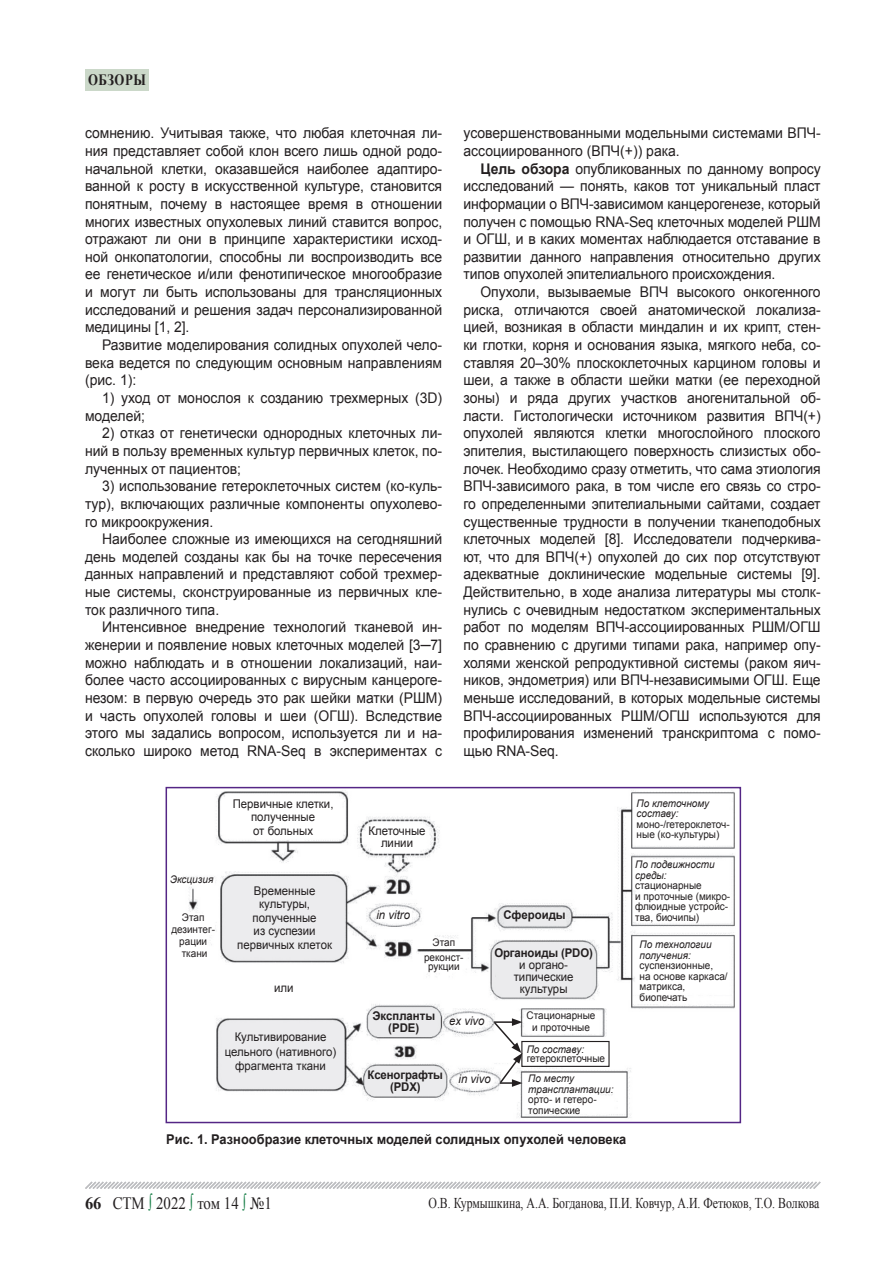
<style>
.page{position:relative;width:893px;height:1276px;background:#fff}
.page>*{position:absolute;margin:0;border:0;box-sizing:border-box;transform-origin:0 0}
.t1{font:17.4px "Times New Roman";color:#231f20;scale:.86 1}
.t2{font:700 15.75px "Times New Roman";letter-spacing:.04em;color:#231f20;scale:.81 1}
.t3{font:15px "Times New Roman";color:#231f20;scale:.79 1}
.t4{font:14.7px/17.7px "Arial";color:#231f20;text-align:justify;scale:.95 1}
.t5{font:700 13.5px "Arial";color:#231f20;scale:.95 1}
.t6{font:12px/13.5px "Arial";color:#231f20;text-align:center;scale:.95 1}
.t7{font:700 12px/12px "Arial";letter-spacing:-.01em;color:#231f20;text-align:center;scale:.95 1}
.t8{font:italic 12px "Arial";color:#231f20;scale:.95 1}
.t9{font:10.5px/10.5px "Arial";color:#231f20;scale:.95 1}
.t10{font:italic 10.5px/10.5px "Arial";color:#231f20;scale:.95 1}
.s1{font-weight:700}
.s2{color:#127c43}
</style>
<div class="page">
<svg style="left:85px;top:1181px;width:736px;height:8px"></svg>
<div style="left:85px;top:69px;width:64px;height:22px;background:#cbd8c9"></div>
<img style="left:183px;top:790px;width:552px;height:328px">
<div style="left:166px;top:787px;width:575px;height:336px;border:2px solid #542685"></div>
<div style="left:521px;top:1041px;width:89px;height:26px;border:1px solid #231f20"></div>
<svg style="left:492px;top:1018px;width:30px;height:69px"></svg>
<p class="t2" style="left:88px;top:69px;width:73px">обзоры</p>
<p class="t4" style="left:85px;top:124px;width:377px">сомнению. Учитывая также, что любая клеточная ли&shy;ния представляет собой клон всего лишь одной родо&shy;начальной клетки, оказавшейся наиболее адаптиро&shy;ванной к росту в искусственной культуре, становится понятным, почему в настоящее время в отношении многих известных опухолевых линий ставится вопрос, отражают ли они в принципе характеристики исход&shy;ной онкопатологии, способны ли воспроизводить все ее генетическое и/или фенотипическое многообразие и могут ли быть использованы для трансляционных исследований и решения задач персонализированной медицины [1, 2].</p>
<p class="t4" style="left:85px;top:336px;width:377px;text-indent:17px">Развитие моделирования солидных опухолей чело&shy;века ведется по следующим основным направлениям (рис. 1):</p>
<p class="t4" style="left:85px;top:389px;width:377px;text-indent:17px">1) уход от монослоя к созданию трехмерных (3D) моделей;</p>
<p class="t4" style="left:85px;top:424px;width:377px;text-indent:17px">2) отказ от генетически однородных клеточных ли&shy;ний в пользу временных культур первичных клеток, по&shy;лученных от пациентов;</p>
<p class="t4" style="left:85px;top:477px;width:377px;text-indent:17px">3) использование гетероклеточных систем (ко-куль&shy;тур), включающих различные компоненты опухолево&shy;го микроокружения.</p>
<p class="t4" style="left:85px;top:530px;width:377px;text-indent:17px">Наиболее сложные из имеющихся на сегодняшний день моделей созданы как бы на точке пересечения данных направлений и представляют собой трехмер&shy;ные системы, сконструированные из первичных кле&shy;ток различного типа.</p>
<p class="t4" style="left:85px;top:618px;width:377px;text-indent:17px">Интенсивное внедрение технологий тканевой ин&shy;женерии и появление новых клеточных моделей [3─7] можно наблюдать и в отношении локализаций, наи&shy;более часто ассоциированных с вирусным канцероге&shy;незом: в первую очередь это рак шейки матки (РШМ) и часть опухолей головы и шеи (ОГШ). Вследствие этого мы задались вопросом, используется ли и на&shy;сколько широко метод RNA-Seq в экспериментах с</p>
<p class="t4" style="left:463px;top:124px;width:377px">усовершенствованными модельными системами ВПЧ&shy;ассоциированного (ВПЧ(+)) рака.</p>
<p class="t4" style="left:463px;top:160px;width:377px;text-indent:17px"><span class="s1">Цель обзора</span> опубликованных по данному вопросу исследований — понять, каков тот уникальный пласт информации о ВПЧ-зависимом канцерогенезе, который получен с помощью RNA-Seq клеточных моделей РШМ и ОГШ, и в каких моментах наблюдается отставание в развитии данного направления относительно других типов опухолей эпителиального происхождения.</p>
<p class="t4" style="left:463px;top:283px;width:377px;text-indent:17px">Опухоли, вызываемые ВПЧ высокого онкогенного риска, отличаются своей анатомической локализа&shy;цией, возникая в области миндалин и их крипт, стен&shy;ки глотки, корня и основания языка, мягкого неба, со&shy;ставляя 20–30% плоскоклеточных карцином головы и шеи, а также в области шейки матки (ее переходной зоны) и ряда других участков аногенитальной об&shy;ласти. Гистологически источником развития ВПЧ(+) опухолей являются клетки многослойного плоского эпителия, выстилающего поверхность слизистых обо&shy;лочек. Необходимо сразу отметить, что сама этиология ВПЧ-зависимого рака, в том числе его связь со стро&shy;го определенными эпителиальными сайтами, создает существенные трудности в получении тканеподобных клеточных моделей [8]. Исследователи подчеркива&shy;ют, что для ВПЧ(+) опухолей до сих пор отсутствуют адекватные доклинические модельные системы [9].<br>Действительно, в ходе анализа литературы мы столк&shy;нулись с очевидным недостатком экспериментальных работ по моделям ВПЧ-ассоциированных РШМ/ОГШ по сравнению с другими типами рака, например опу&shy;холями женской репродуктивной системы (раком яич&shy;ников, эндометрия) или ВПЧ-независимыми ОГШ. Еще меньше исследований, в которых модельные системы ВПЧ-ассоциированных РШМ/ОГШ используются для профилирования изменений транскриптома с помо&shy;щью RNA-Seq.</p>
<p class="t6" style="left:233px;top:797px;width:108px">Первичные клетки, полученные<br>от больных</p>
<p class="t6" style="left:368px;top:825px;width:62px;line-height:12px">Клеточные линии</p>
<p class="t10" style="left:170px;top:874px;width:47px">Эксцизия</p>
<p class="t9" style="left:171px;top:911px;width:48px;line-height:12px;text-align:center">Этап дезинтег&shy;рации ткани</p>
<p class="t8" style="left:376px;top:906px;width:37px">in vitro</p>
<p class="t6" style="left:237px;top:884px;width:101px">Временные культуры, полученные<br>из суспезии первичных клеток</p>
<p class="t6" style="left:274px;top:981px;width:22px">или</p>
<p class="t7" style="left:503px;top:909px;width:67px">Сфероиды</p>
<p class="t9" style="left:424px;top:935px;width:43px;line-height:15px;text-align:center">Этап реконст-</p>
<p class="t9" style="left:428px;top:961px;width:35px">рукции</p>
<p class="t7" style="left:494px;top:946px;width:105px">Органоиды (PDO)</p>
<p class="t6" style="left:514px;top:958px;width:64px;line-height:12px">и органо&shy;типические культуры</p>
<p class="t9" style="left:527px;top:1009px;width:74px;line-height:12px;text-align:center">Стационарные и проточные</p>
<p class="t7" style="left:372px;top:1010px;width:67px">Экспланты (PDE)</p>
<p class="t7" style="left:368px;top:1068px;width:81px;line-height:12.8px">Ксенографты (PDХ)</p>
<p class="t8" style="left:449px;top:1013px;width:39px">ex vivo</p>
<p class="t6" style="left:225px;top:1030px;width:119px;line-height:14.4px">Культивирование цельного (нативного) фрагмента ткани</p>
<p class="t10" style="left:527px;top:1044px;width:62px">По составу:</p>
<p class="t9" style="left:527px;top:1053px;width:84px">гетероклеточные</p>
<p class="t10" style="left:528px;top:1073px;width:91px">По месту трансплантации:</p>
<p class="t9" style="left:528px;top:1094px;width:73px">орто- и гетеро&shy;топические</p>
<p class="t8" style="left:458px;top:1071px;width:36px">in vivo</p>
<p class="t5" style="left:166px;top:1130px;width:486px">Рис. 1. Разнообразие клеточных моделей солидных опухолей человека</p>
<p class="t10" style="left:637px;top:798px;width:78px">По клеточному составу:</p>
<p class="t9" style="left:637px;top:819px;width:99px">моно-/гетероклеточ&shy;ные (ко-культуры)</p>
<p class="t10" style="left:635px;top:859px;width:85px">По подвижности среды:</p>
<p class="t9" style="left:635px;top:880px;width:102px">стационарные<br>и проточные (микро&shy;флюидные устройс&shy;тва, биочипы)</p>
<p class="t10" style="left:640px;top:939px;width:77px">По технологии получения:</p>
<p class="t9" style="left:640px;top:960px;width:94px">суспензионные,<br>на основе каркаса/ матрикса, биопечать</p>
<p class="t1" style="left:85px;top:1191px;width:219px"><span class="s1">66</span> СТМ <span class="s2">∫</span> 2022 <span class="s2">∫</span> том 14 <span class="s2">∫</span> №1</p>
<p class="t3" style="left:428px;top:1192px;width:496px">О.В. Курмышкина, А.А. Богданова, П.И. Ковчур, А.И. Фетюков, Т.О. Волкова</p>
</div>
